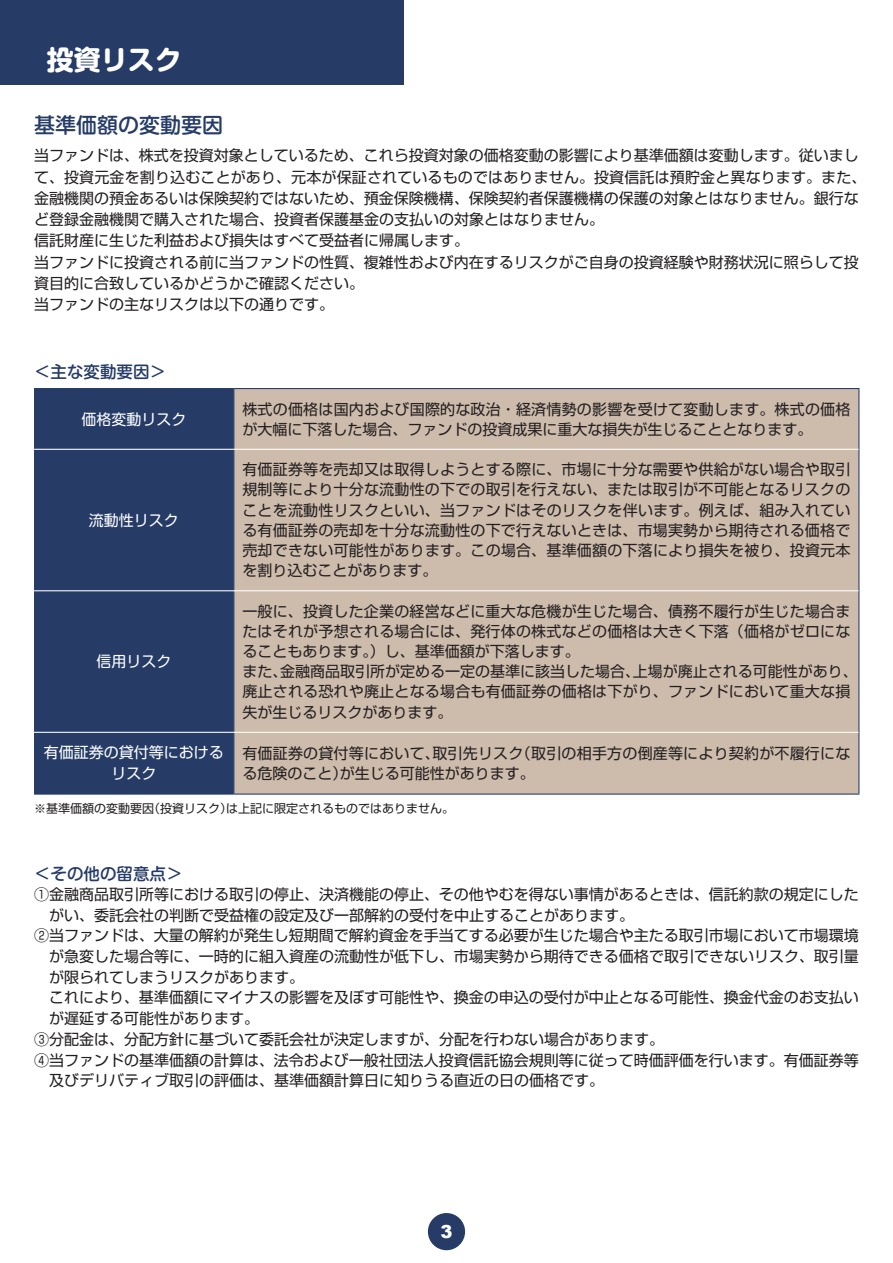
<style>
.page{position:relative;width:893px;height:1263px;background:#fff}
.page>*{position:absolute;margin:0;border:0;box-sizing:border-box;transform-origin:0 0}
.t1{font:700 27px "Shin M Go Pro";color:#fff}
.t2{font:500 21px "Shin M Go Pro";color:#263c67}
.t3{font:900 18px "Arial";color:#fff}
.t4{font:500 16.5px "Shin M Go Pro";color:#263c67}
.t5{font:15px/20.2px "Shin Go Pro";color:#231f20}
.t6{font:15px "Shin M Go Pro";color:#fff}
.t7{font:15px/21.3px "Shin Go Pro";color:#fff;text-align:center}
.t8{font:12px "Shin Go Pro";color:#231f20}
</style>
<div class="page">
<div style="left:0;top:0;width:404px;height:85px;background:#263c67"></div>
<div style="left:428px;top:1213px;width:37px;height:37px;background:#263c67;border-radius:50%"></div>
<div style="left:34px;top:389px;width:199px;height:404px;background:#263c67"></div>
<div style="left:234px;top:389px;width:624px;height:404px;background:#cdbbac"></div>
<hr style="left:34px;top:388px;width:200px;height:1px;background:#263c67">
<hr style="left:234px;top:388px;width:625px;height:1px;background:#263c67">
<hr style="left:233px;top:389px;width:1px;height:60px;background:#263c67">
<hr style="left:858px;top:389px;width:1px;height:60px;background:#263c67">
<hr style="left:233px;top:450px;width:1px;height:140px;background:#263c67">
<hr style="left:858px;top:449px;width:1px;height:142px;background:#263c67">
<hr style="left:233px;top:591px;width:1px;height:141px;background:#263c67">
<hr style="left:858px;top:591px;width:1px;height:141px;background:#263c67">
<hr style="left:233px;top:733px;width:1px;height:60px;background:#263c67">
<hr style="left:858px;top:732px;width:1px;height:61px;background:#263c67">
<hr style="left:34px;top:793px;width:200px;height:2px;background:#263c67">
<hr style="left:234px;top:793px;width:625px;height:2px;background:#263c67">
<hr style="left:34px;top:732px;width:200px;height:1px;background:#fff">
<hr style="left:34px;top:449px;width:200px;height:1px;background:#fff">
<hr style="left:34px;top:590px;width:200px;height:1px;background:#fff">
<hr style="left:234px;top:732px;width:624px;height:1px;background:#fff">
<hr style="left:234px;top:449px;width:624px;height:1px;background:#fff">
<hr style="left:234px;top:590px;width:624px;height:1px;background:#fff">
<h1 class="t1" style="left:47px;top:37px;width:137px">投資リスク</h1>
<h2 class="t2" style="left:34px;top:108px;width:190px">基準価額の変動要因</h2>
<p class="t5" style="left:34px;top:143px;width:834px;line-height:21.3px">当ファンドは、株式を投資対象としているため、これら投資対象の価格変動の影響により基準価額は変動します。従いまして、投資元金を割り込むことがあり、元本が保証されているものではありません。投資信託は預貯金と異なります。また、金融機関の預金あるいは保険契約ではないため、預金保険機構、保険契約者保護機構の保護の対象とはなりません。銀行など登録金融機関で購入された場合、投資者保護基金の支払いの対象とはなりません。<br>信託財産に生じた利益および損失はすべて受益者に帰属します。<br>当ファンドに投資される前に当ファンドの性質、複雑性および内在するリスクがご自身の投資経験や財務状況に照らして投資目的に合致しているかどうかご確認ください。<br>当ファンドの主なリスクは以下の通りです。</p>
<p class="t4" style="left:34px;top:358px;width:133px">＜主な変動要因＞</p>
<p class="t6" style="left:81px;top:407px;width:106px">価格変動リスク</p>
<p class="t5" style="left:242px;top:397px;width:610px">株式の価格は国内および国際的な政治・経済情勢の影響を受けて変動します。株式の価格が大幅に下落した場合、ファンドの投資成果に重大な損失が生じることとなります。</p>
<p class="t6" style="left:89px;top:508px;width:91px">流動性リスク</p>
<p class="t6" style="left:96px;top:649px;width:76px">信用リスク</p>
<p class="t5" style="left:242px;top:458px;width:610px;text-align:justify">有価証券等を売却又は取得しようとする際に、市場に十分な需要や供給がない場合や取引規制等により十分な流動性の下での取引を行えない、または取引が不可能となるリスクのことを流動性リスクといい、当ファンドはそのリスクを伴います。例えば、組み入れている有価証券の売却を十分な流動性の下で行えないときは、市場実勢から期待される価格で売却できない可能性があります。この場合、基準価額の下落により損失を被り、投資元本を割り込むことがあります。</p>
<p class="t5" style="left:242px;top:599px;width:617px">一般に、投資した企業の経営などに重大な危機が生じた場合、債務不履行が生じた場合またはそれが予想される場合には、発行体の株式などの価格は大きく下落（価格がゼロになることもあります。）し、基準価額が下落します。<br>また、金融商品取引所が定める一定の基準に該当した場合、上場が廃止される可能性があり、廃止される恐れや廃止となる場合も有価証券の価格は下がり、ファンドにおいて重大な損失が生じるリスクがあります。</p>
<p class="t7" style="left:44px;top:740px;width:181px">有価証券の貸付等におけるリスク</p>
<p class="t5" style="left:242px;top:741px;width:609px">有価証券の貸付等において、取引先リスク（取引の相手方の倒産等により契約が不履行になる危険のこと）が生じる可能性があります。</p>
<p class="t8" style="left:34px;top:799px;width:422px">※基準価額の変動要因（投資リスク）は上記に限定されるものではありません。</p>
<p class="t4" style="left:34px;top:860px;width:150px">＜その他の留意点＞</p>
<p class="t5" style="left:34px;top:882px;width:826px">①金融商品取引所等における取引の停止、決済機能の停止、その他やむを得ない事情があるときは、信託約款の規定にした</p>
<p class="t5" style="left:49px;top:903px;width:586px">がい、委託会社の判断で受益権の設定及び一部解約の受付を中止することがあります。</p>
<p class="t5" style="left:34px;top:924px;width:826px">②当ファンドは、大量の解約が発生し短期間で解約資金を手当てする必要が生じた場合や主たる取引市場において市場環境</p>
<p class="t5" style="left:49px;top:944px;width:811px">が急変した場合等に、一時的に組入資産の流動性が低下し、市場実勢から期待できる価格で取引できないリスク、取引量</p>
<p class="t5" style="left:49px;top:965px;width:256px">が限られてしまうリスクがあります。</p>
<p class="t5" style="left:49px;top:986px;width:811px">これにより、基準価額にマイナスの影響を及ぼす可能性や、換金の申込の受付が中止となる可能性、換金代金のお支払い</p>
<p class="t5" style="left:49px;top:1006px;width:211px">が遅延する可能性があります。</p>
<p class="t5" style="left:34px;top:1027px;width:631px">③分配金は、分配方針に基づいて委託会社が決定しますが、分配を行わない場合があります。</p>
<p class="t5" style="left:34px;top:1048px;width:826px">④当ファンドの基準価額の計算は、法令および一般社団法人投資信託協会規則等に従って時価評価を行います。有価証券等</p>
<p class="t5" style="left:49px;top:1069px;width:556px">及びデリバティブ取引の評価は、基準価額計算日に知りうる直近の日の価格です。</p>
<p class="t3" style="left:440px;top:1218px;width:14px">3</p>
</div>
